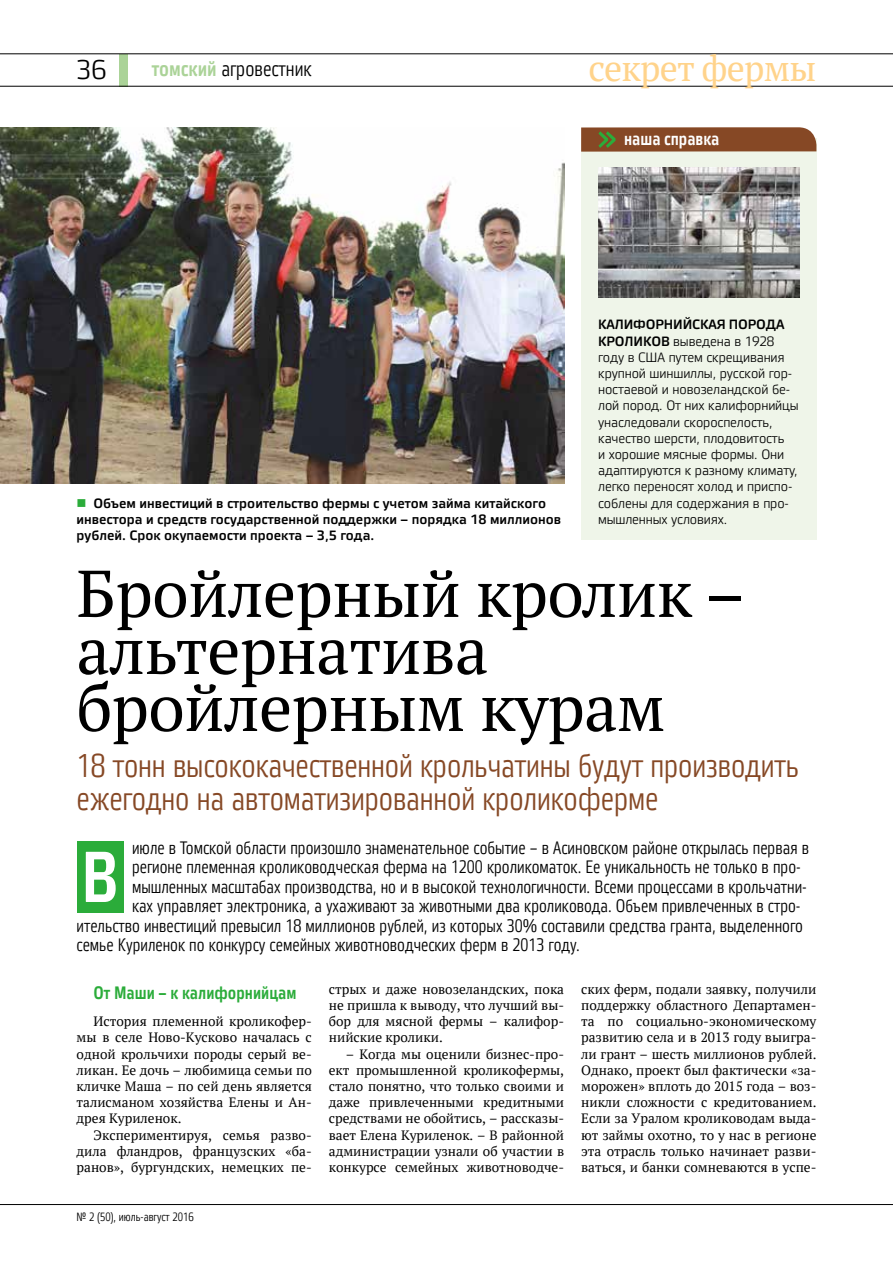
<style>
.page{position:relative;width:893px;height:1263px;background:#fff}
.page>*{position:absolute;margin:0;border:0;box-sizing:border-box;transform-origin:0 0}
.t1{font:72px "Vida 23 Pro";color:#fff}
.t2{font:66px/57px "PT Serif";letter-spacing:-.01em;color:#000}
.t3{font:36px "PT Serif";letter-spacing:-.02em;color:#ffd38b}
.t4{font:33px/33px "Vida 21 Pro";letter-spacing:-.005em;color:#864825}
.t5{font:27px "Vida 31 Pro";color:#000}
.t6{font:21px "Vida 21 Pro";color:#000}
.t7{font:18px "Vida 21 Pro";color:#000}
.t8{font:18px "Vida 23 Pro";color:#2bac3a}
.t9{font:18px "Vida 23 Pro";color:#fff}
.t10{font:13.5px/16.2px "PT Serif";color:#000;text-align:justify}
.t11{font:13.5px/16.2px "Vida 31 Pro";letter-spacing:-.01em;color:#000}
.t12{font:13.5px/16.2px "Vida 33 Pro";color:#000}
.t13{font:12px "Vida 21 Pro";color:#000}
.s1{font-family:"Vida 23 Pro";color:#abd398}
.s2{color:#2bac3a}
.s3{font-family:"Vida 33 Pro"}
</style>
<div class="page">
<hr style="left:0;top:1204px;width:893px;height:1px;background:#000">
<div style="left:119px;top:54px;width:9px;height:32px;background:#abd398"></div>
<hr style="left:0;top:54px;width:893px;height:1px;background:#000">
<hr style="left:0;top:86px;width:893px;height:1px;background:#000">
<div style="left:77px;top:841px;width:46px;height:71px;background:#2bac3a"></div>
<img style="left:0;top:127px;width:564px;height:357px">
<div style="left:581px;top:138px;width:235px;height:402px;background:#eff5e9"></div>
<svg style="left:581px;top:127px;width:235px;height:25px;background:#89522e"></svg>
<img style="left:598px;top:167px;width:201px;height:130px">
<h3 class="t5" style="left:77px;top:51px;width:31px">36</h3>
<h3 class="t6" style="left:152px;top:53px;width:161px"><span class="s1">томский</span> агровестник</h3>
<h3 class="t3" style="left:589px;top:44px;width:229px">секрет фермы</h3>
<h3 class="t9" style="left:624px;top:125px;width:97px">наша справка</h3>
<p class="t12" style="left:77px;top:494px;width:486px"><span class="s2">■</span> Объем инвестиций в строительство фермы с учетом займа китайского инвестора и средств государственной поддержки – порядка 18 миллионов рублей. Срок окупаемости проекта – 3,5 года.</p>
<p class="t12" style="left:598px;top:316px;width:188px">КАЛИФОРНИЙСКАЯ ПОРОДА</p>
<p class="t11" style="left:598px;top:332px;width:202px"><span class="s3">КРОЛИКОВ</span> выведена в 1928 году в США путем скрещивания крупной шиншиллы, русской гор&shy;ностаевой и новозеландской бе&shy;лой пород. От них калифорнийцы унаследовали скороспелость, качество шерсти, плодовитость<br>и хорошие мясные формы. Они адаптируются к разному климату, легко переносят холод и приспо&shy;соблены для содержания в про&shy;мышленных условиях.</p>
<h2 class="t2" style="left:77px;top:564px;width:671px">Бройлерный кролик – альтернатива бройлерным курам</h2>
<h3 class="t4" style="left:77px;top:748px;width:724px">18 тонн высококачественной крольчатины будут производить ежегодно на автоматизированной кроликоферме</h3>
<h3 class="t7" style="left:132px;top:835px;width:679px">июле в Томской области произошло знаменательное событие – в Асиновском районе открылась первая в</h3>
<h3 class="t7" style="left:132px;top:854px;width:670px">регионе племенная кролиководческая ферма на 1200 кроликоматок. Ее уникальность не только в про-</h3>
<h3 class="t7" style="left:132px;top:874px;width:676px">мышленных масштабах производства, но и в высокой технологичности. Всеми процессами в крольчатни-</h3>
<h3 class="t7" style="left:132px;top:893px;width:670px">ках управляет электроника, а ухаживают за животными два кроликовода. Объем привлеченных в стро-</h3>
<h3 class="t7" style="left:77px;top:913px;width:728px">ительство инвестиций превысил 18 миллионов рублей, из которых 30% составили средства гранта, выделенного</h3>
<h3 class="t7" style="left:77px;top:932px;width:505px">семье Куриленок по конкурсу семейных животноводческих ферм в 2013 году.</h3>
<h1 class="t1" style="left:81px;top:824px;width:40px">В</h1>
<h3 class="t8" style="left:94px;top:979px;width:204px">От Маши – к калифорнийцам</h3>
<p class="t10" style="left:77px;top:1013px;width:237px;text-indent:17px">История племенной кроликофер&shy;мы в селе Ново-Кусково началась с одной крольчихи породы серый ве&shy;ликан. Ее дочь – любимица семьи по кличке Маша – по сей день является талисманом хозяйства Елены и Ан&shy;дрея Куриленок.</p>
<p class="t10" style="left:77px;top:1126px;width:237px;text-indent:17px">Экспериментируя, семья разво&shy;дила фландров, французских «ба&shy;ранов», бургундских, немецких пе-</p>
<p class="t13" style="left:77px;top:1208px;width:119px">№ 2 (50), июль-август 2016</p>
<p class="t10" style="left:329px;top:981px;width:237px">стрых и даже новозеландских, пока не пришла к выводу, что лучший вы&shy;бор для мясной фермы – калифор&shy;нийские кролики.</p>
<p class="t10" style="left:329px;top:1045px;width:237px;text-indent:17px">– Когда мы оценили бизнес-про&shy;ект промышленной кроликофермы, стало понятно, что только своими и даже привлеченными кредитными средствами не обойтись, – рассказы&shy;вает Елена Куриленок. – В районной администрации узнали об участии в конкурсе семейных животноводче-</p>
<p class="t10" style="left:581px;top:981px;width:237px">ских ферм, подали заявку, получили поддержку областного Департамен&shy;та по социально-экономическому развитию села и в 2013 году выигра&shy;ли грант – шесть миллионов рублей.<br>Однако, проект был фактически «за&shy;морожен» вплоть до 2015 года – воз&shy;никли сложности с кредитованием.<br>Если за Уралом кролиководам выда&shy;ют займы охотно, то у нас в регионе эта отрасль только начинает разви&shy;ваться, и банки сомневаются в успе-</p>
</div>
